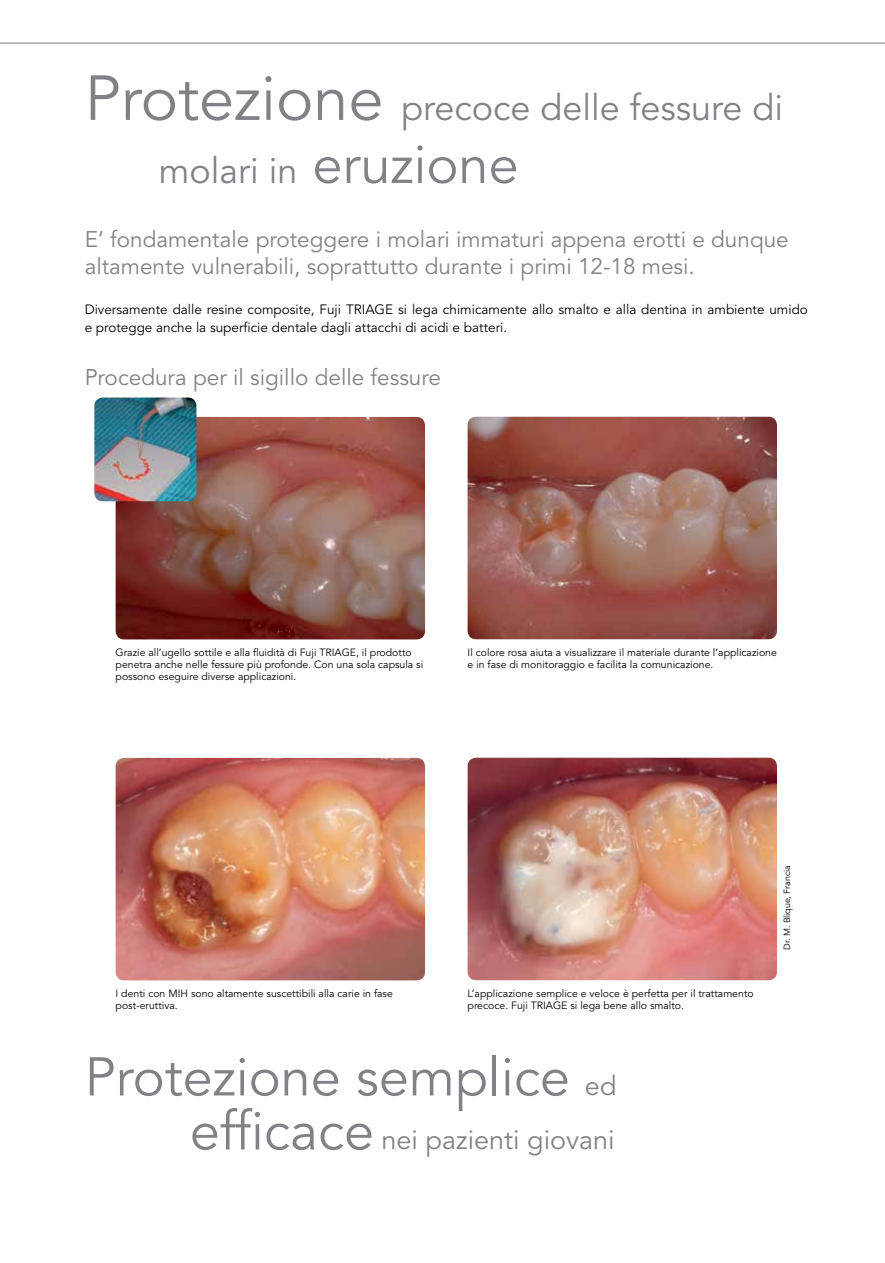
<style>
.page{position:relative;width:885px;height:1263px;background:#fff}
.page>*{position:absolute;margin:0;border:0;box-sizing:border-box;transform-origin:0 0}
.t1{font:54px "Avenir LT Std";color:#808285}
.t2{font:36px/63px "Avenir LT Std";color:#808285}
.t3{font:27px "Avenir LT Std";color:#808285}
.t4{font:22.5px/27px "Avenir LT Std";color:#808285}
.t5{font:13.5px/18px "Avenir LT Std";color:#000}
.t6{font:10.5px/12px "Avenir LT Std";color:#000}
.t7{font:9px "Avenir LT Std";letter-spacing:-.01em;color:#000}
.s1{font-size:63px}
.s2{font-size:54px}
.s3{font-size:27px}
</style>
<div class="page">
<img style="left:116px;top:417px;width:309px;height:222px">
<img style="left:467px;top:417px;width:310px;height:222px">
<img style="left:94px;top:397px;width:102px;height:104px">
<img style="left:116px;top:758px;width:309px;height:222px">
<img style="left:467px;top:758px;width:310px;height:222px">
<svg style="left:0;top:42px;width:884px;height:2px;background:#bbbcbe"></svg>
<h2 class="t2" style="left:159px;top:77px;width:626px;text-indent:-74px"><span class="s1">Protezione</span> precoce delle fessure di molari in <span class="s2">eruzione</span></h2>
<h3 class="t4" style="left:85px;top:226px;width:705px">E’ fondamentale proteggere i molari immaturi appena erotti e dunque altamente vulnerabili, soprattutto durante i primi 12-18 mesi.</h3>
<p class="t5" style="left:85px;top:301px;width:724px">Diversamente dalle resine composite, Fuji TRIAGE si lega chimicamente allo smalto e alla dentina in ambiente umido e protegge anche la superficie dentale dagli attacchi di acidi e batteri.</p>
<h3 class="t4" style="left:85px;top:364px;width:358px">Procedura per il sigillo delle fessure</h3>
<p class="t6" style="left:116px;top:646px;width:309px">Grazie all’ugello sottile e alla fluidità di Fuji TRIAGE, il prodotto penetra anche nelle fessure più profonde. Con una sola capsula si possono eseguire diverse applicazioni.</p>
<p class="t6" style="left:467px;top:646px;width:311px">Il colore rosa aiuta a visualizzare il materiale durante l’applicazione e in fase di monitoraggio e facilita la comunicazione.</p>
<p class="t6" style="left:116px;top:987px;width:279px">I denti con MIH sono altamente suscettibili alla carie in fase post-eruttiva.</p>
<p class="t6" style="left:467px;top:987px;width:287px">L’applicazione semplice e veloce è perfetta per il trattamento precoce. Fuji TRIAGE si lega bene allo smalto.</p>
<p class="t7" style="left:781px;top:950px;width:86px;rotate:-90deg">Dr. M. Blique, Francia</p>
<h1 class="t1" style="left:85px;top:1046px;width:533px">Protezione semplice <span class="s3">ed</span></h1>
<h3 class="t3" style="left:190px;top:1124px;width:426px"><span class="s2">efficace</span> nei pazienti giovani</h3>
</div>
